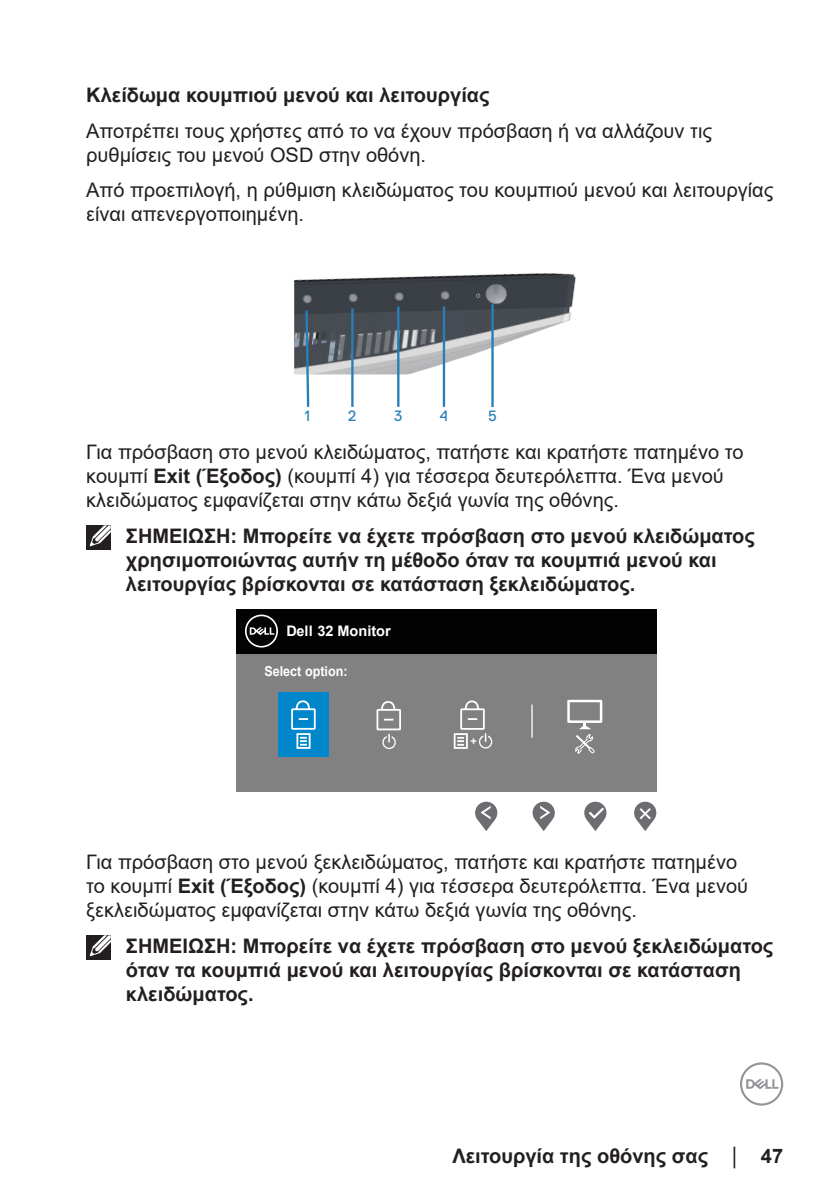
<style>
.page{position:relative;width:840px;height:1191px;background:#fff}
.page>*{position:absolute;margin:0;border:0;box-sizing:border-box;transform-origin:0 0}
.text{font:20px/24px "Arial";color:#231f20}
.text-2{font:700 20px/24px "Arial";color:#231f20}
.Head3{font:700 20px "Arial";color:#231f20}
.t1{font:14.8px "Dell Replica";color:#267fb9}
.t2{font:700 14.6px "Arial";color:#fff}
.t3{font:700 13.8px "Arial";color:#fff;scale:.92 1}
.t4{font:700 11px "Arial";color:#fff}
.s1{font-weight:700}
.s2{font-family:"Times New Roman";font-weight:400;font-size:18px}
</style>
<div class="page">
<svg style="left:740px;top:1062px;width:42px;height:43px"></svg>
<img style="left:294px;top:273px;width:282px;height:101px">
<svg style="left:476px;top:293px;width:4px;height:5px"></svg>
<hr style="left:351px;top:308px;width:2px;height:99px;background:#267fb9">
<hr style="left:397px;top:306px;width:2px;height:101px;background:#267fb9">
<hr style="left:442px;top:306px;width:3px;height:101px;background:#267fb9">
<svg style="left:304px;top:308px;width:6px;height:99px"></svg>
<hr style="left:491px;top:304px;width:2px;height:103px;background:#267fb9">
<div style="left:86px;top:525px;width:25px;height:25px;background:#231f20"></div>
<svg style="left:89px;top:525px;width:22px;height:22px"></svg>
<div style="left:236px;top:653px;width:420px;height:139px;background:#818181"></div>
<div style="left:236px;top:609px;width:420px;height:44px;background:#030303"></div>
<svg style="left:245px;top:614px;width:33px;height:33px"></svg>
<div style="left:376px;top:709px;width:25px;height:21px;border:2px solid #fff"></div>
<svg style="left:384px;top:718px;width:9px;height:2px"></svg>
<svg style="left:380px;top:701px;width:16px;height:11px"></svg>
<svg style="left:382px;top:734px;width:13px;height:15px"></svg>
<div style="left:460px;top:708px;width:24px;height:22px;border:2px solid #fff"></div>
<svg style="left:467px;top:718px;width:10px;height:2px"></svg>
<svg style="left:463px;top:700px;width:17px;height:11px"></svg>
<div style="left:453px;top:733px;width:14px;height:16px;border:2px solid #fff"></div>
<svg style="left:457px;top:737px;width:7px;height:8px"></svg>
<svg style="left:479px;top:733px;width:13px;height:15px"></svg>
<div style="left:278px;top:692px;width:50px;height:64px;background:#0087cb"></div>
<div style="left:291px;top:708px;width:24px;height:21px;border:2px solid #fff"></div>
<svg style="left:298px;top:718px;width:10px;height:2px"></svg>
<svg style="left:294px;top:700px;width:17px;height:11px"></svg>
<div style="left:296px;top:733px;width:14px;height:16px;border:2px solid #fff"></div>
<svg style="left:300px;top:737px;width:6px;height:8px"></svg>
<hr style="left:531px;top:704px;width:1px;height:34px;background:#fff">
<svg style="left:475px;top:801px;width:22px;height:23px"></svg>
<svg style="left:532px;top:801px;width:22px;height:23px"></svg>
<svg style="left:477px;top:805px;width:17px;height:26px"></svg>
<svg style="left:584px;top:801px;width:22px;height:23px"></svg>
<svg style="left:586px;top:805px;width:20px;height:26px"></svg>
<svg style="left:633px;top:801px;width:23px;height:23px"></svg>
<svg style="left:636px;top:806px;width:17px;height:25px"></svg>
<svg style="left:535px;top:805px;width:17px;height:26px"></svg>
<div style="left:567px;top:700px;width:35px;height:23px;border:2px solid #fff"></div>
<svg style="left:574px;top:722px;width:21px;height:32px"></svg>
<div style="left:86px;top:935px;width:25px;height:24px;background:#231f20"></div>
<svg style="left:89px;top:935px;width:22px;height:22px"></svg>
<p class="Head3" style="left:86px;top:81px;width:404px">Κλείδωμα κουμπιού μενού και λειτουργίας</p>
<p class="text" style="left:86px;top:118px;width:627px">Αποτρέπει τους χρήστες από το να έχουν πρόσβαση ή να αλλάζουν τις ρυθμίσεις του μενού OSD στην οθόνη.</p>
<p class="text" style="left:86px;top:178px;width:688px">Από προεπιλογή, η ρύθμιση κλειδώματος του κουμπιού μενού και λειτουργίας είναι απενεργοποιημένη.</p>
<p class="t1" style="left:304px;top:407px;width:7px">1</p>
<p class="t1" style="left:348px;top:407px;width:10px">2</p>
<p class="t1" style="left:394px;top:407px;width:10px">3</p>
<p class="t1" style="left:439px;top:407px;width:10px">4</p>
<p class="t1" style="left:488px;top:407px;width:10px">5</p>
<p class="text" style="left:86px;top:440px;width:658px">Για πρόσβαση στο μενού κλειδώματος, πατήστε και κρατήστε πατημένο το κουμπί <span class="s1">Exit (Έξοδος)</span> (κουμπί 4) για τέσσερα δευτερόλεπτα. Ένα μενού κλειδώματος εμφανίζεται στην κάτω δεξιά γωνία της οθόνης.</p>
<p class="text-2" style="left:126px;top:524px;width:630px">ΣΗΜΕΙΩΣΗ: Μπορείτε να έχετε πρόσβαση στο μενού κλειδώματος χρησιμοποιώντας αυτήν τη μέθοδο όταν τα κουμπιά μενού και λειτουργίας βρίσκονται σε κατάσταση ξεκλειδώματος.</p>
<p class="t2" style="left:286px;top:620px;width:106px">Dell 32 Monitor</p>
<p class="t3" style="left:264px;top:661px;width:92px">Select option:</p>
<p class="t4" style="left:470px;top:733px;width:8px">+</p>
<p class="text" style="left:86px;top:850px;width:663px">Για πρόσβαση στο μενού ξεκλειδώματος, πατήστε και κρατήστε πατημένο το κουμπί <span class="s1">Exit (Έξοδος)</span> (κουμπί 4) για τέσσερα δευτερόλεπτα. Ένα μενού ξεκλειδώματος εμφανίζεται στην κάτω δεξιά γωνία της οθόνης.</p>
<p class="text-2" style="left:126px;top:934px;width:648px">ΣΗΜΕΙΩΣΗ: Μπορείτε να έχετε πρόσβαση στο μενού ξεκλειδώματος όταν τα κουμπιά μενού και λειτουργίας βρίσκονται σε κατάσταση κλειδώματος.</p>
<p class="text-2" style="left:452px;top:1143px;width:332px">Λειτουργία της οθόνης σας <span class="s2">│</span> 47</p>
</div>
